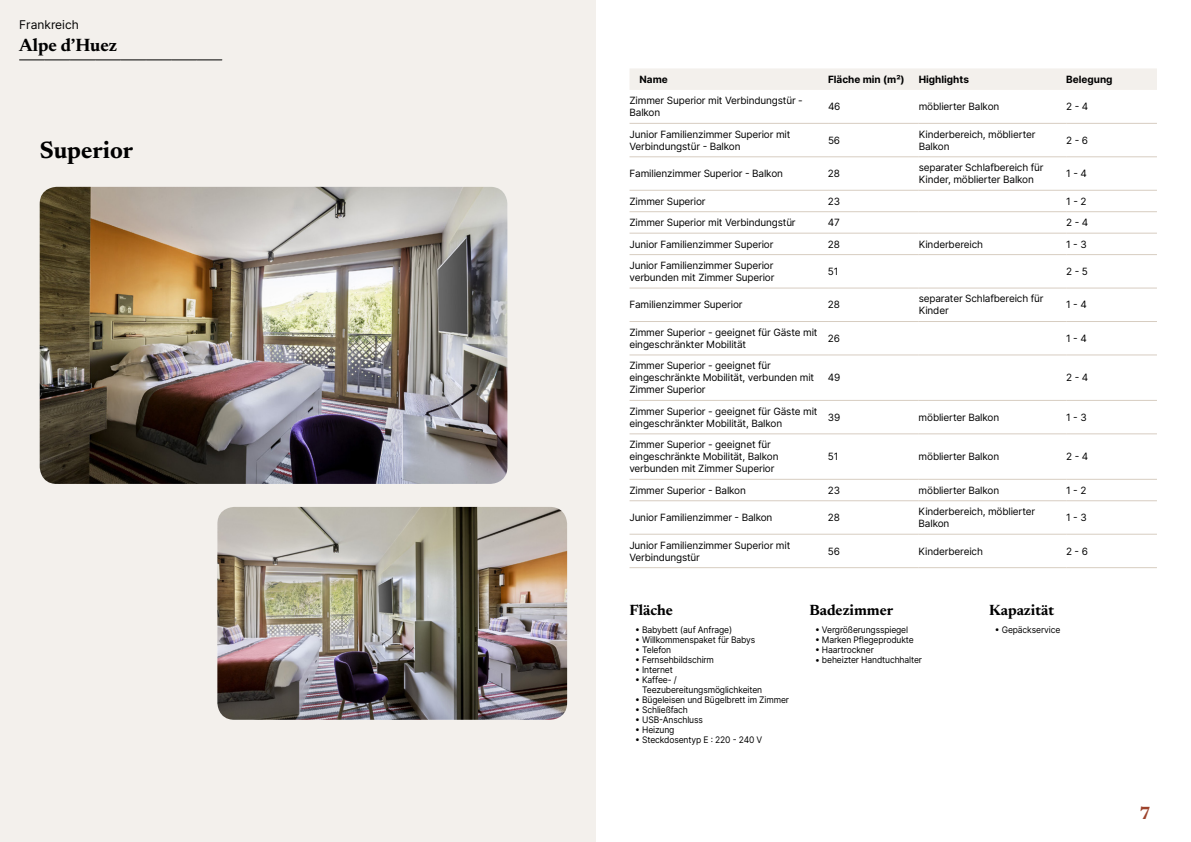
<style>
.page{position:relative;width:1191px;height:842px;background:#fff}
.page>*{position:absolute;margin:0;border:0;box-sizing:border-box;transform-origin:0 0}
.t1{font:700 24px "Newsreader 24 pt";color:#000}
.t2{font:700 18px "Newsreader 24 pt";color:#000}
.t3{font:700 18px "Newsreader 24 pt";color:#9d432c}
.t4{font:700 15px "Newsreader 24 pt";color:#000}
.t5{font:12px "Inter";color:#000}
.t6{font:10px/12px "Inter";letter-spacing:-.015em;color:#000}
.t7{font:700 10px "Inter";color:#000}
.t8{font:9px/10px "Inter";letter-spacing:-.015em;color:#000;scale:.95 1}
</style>
<div class="page">
<div style="left:0;top:0;width:595px;height:842px;background:#f3f0ec"></div>
<img style="left:40px;top:187px;width:467px;height:297px">
<img style="left:217px;top:507px;width:350px;height:213px">
<svg style="left:20px;top:60px;width:202px;height:1px"></svg>
<div style="left:630px;top:68px;width:527px;height:22px;background:#f3f0ec"></div>
<hr style="left:629px;top:123px;width:199px;height:1px;background:#d7cdc1">
<hr style="left:828px;top:123px;width:90px;height:1px;background:#d7cdc1">
<hr style="left:918px;top:123px;width:148px;height:1px;background:#d7cdc1">
<hr style="left:1066px;top:123px;width:91px;height:1px;background:#d7cdc1">
<hr style="left:629px;top:156px;width:199px;height:1px;background:#d7cdc1">
<hr style="left:828px;top:156px;width:90px;height:1px;background:#d7cdc1">
<hr style="left:918px;top:156px;width:148px;height:1px;background:#d7cdc1">
<hr style="left:1066px;top:156px;width:91px;height:1px;background:#d7cdc1">
<hr style="left:629px;top:190px;width:199px;height:1px;background:#d7cdc1">
<hr style="left:828px;top:190px;width:90px;height:1px;background:#d7cdc1">
<hr style="left:918px;top:190px;width:148px;height:1px;background:#d7cdc1">
<hr style="left:1066px;top:190px;width:91px;height:1px;background:#d7cdc1">
<hr style="left:629px;top:211px;width:199px;height:1px;background:#d7cdc1">
<hr style="left:828px;top:211px;width:90px;height:1px;background:#d7cdc1">
<hr style="left:918px;top:211px;width:148px;height:1px;background:#d7cdc1">
<hr style="left:1066px;top:211px;width:91px;height:1px;background:#d7cdc1">
<hr style="left:629px;top:233px;width:199px;height:1px;background:#d7cdc1">
<hr style="left:828px;top:233px;width:90px;height:1px;background:#d7cdc1">
<hr style="left:918px;top:233px;width:148px;height:1px;background:#d7cdc1">
<hr style="left:1066px;top:233px;width:91px;height:1px;background:#d7cdc1">
<hr style="left:629px;top:254px;width:199px;height:1px;background:#d7cdc1">
<hr style="left:828px;top:254px;width:90px;height:1px;background:#d7cdc1">
<hr style="left:918px;top:254px;width:148px;height:1px;background:#d7cdc1">
<hr style="left:1066px;top:254px;width:91px;height:1px;background:#d7cdc1">
<hr style="left:629px;top:288px;width:199px;height:1px;background:#d7cdc1">
<hr style="left:828px;top:288px;width:90px;height:1px;background:#d7cdc1">
<hr style="left:918px;top:288px;width:148px;height:1px;background:#d7cdc1">
<hr style="left:1066px;top:288px;width:91px;height:1px;background:#d7cdc1">
<hr style="left:629px;top:321px;width:199px;height:1px;background:#d7cdc1">
<hr style="left:828px;top:321px;width:90px;height:1px;background:#d7cdc1">
<hr style="left:918px;top:321px;width:148px;height:1px;background:#d7cdc1">
<hr style="left:1066px;top:321px;width:91px;height:1px;background:#d7cdc1">
<hr style="left:629px;top:354px;width:199px;height:1px;background:#d7cdc1">
<hr style="left:828px;top:354px;width:90px;height:1px;background:#d7cdc1">
<hr style="left:918px;top:354px;width:148px;height:1px;background:#d7cdc1">
<hr style="left:1066px;top:354px;width:91px;height:1px;background:#d7cdc1">
<hr style="left:629px;top:400px;width:199px;height:1px;background:#d7cdc1">
<hr style="left:828px;top:400px;width:90px;height:1px;background:#d7cdc1">
<hr style="left:918px;top:400px;width:148px;height:1px;background:#d7cdc1">
<hr style="left:1066px;top:400px;width:91px;height:1px;background:#d7cdc1">
<hr style="left:629px;top:433px;width:199px;height:1px;background:#d7cdc1">
<hr style="left:828px;top:433px;width:90px;height:1px;background:#d7cdc1">
<hr style="left:918px;top:433px;width:148px;height:1px;background:#d7cdc1">
<hr style="left:1066px;top:433px;width:91px;height:1px;background:#d7cdc1">
<hr style="left:629px;top:479px;width:199px;height:1px;background:#d7cdc1">
<hr style="left:828px;top:479px;width:90px;height:1px;background:#d7cdc1">
<hr style="left:918px;top:479px;width:148px;height:1px;background:#d7cdc1">
<hr style="left:1066px;top:479px;width:91px;height:1px;background:#d7cdc1">
<hr style="left:629px;top:500px;width:199px;height:1px;background:#d7cdc1">
<hr style="left:828px;top:500px;width:90px;height:1px;background:#d7cdc1">
<hr style="left:918px;top:500px;width:148px;height:1px;background:#d7cdc1">
<hr style="left:1066px;top:500px;width:91px;height:1px;background:#d7cdc1">
<hr style="left:629px;top:534px;width:199px;height:1px;background:#d7cdc1">
<hr style="left:828px;top:534px;width:90px;height:1px;background:#d7cdc1">
<hr style="left:918px;top:534px;width:148px;height:1px;background:#d7cdc1">
<hr style="left:1066px;top:534px;width:91px;height:1px;background:#d7cdc1">
<hr style="left:629px;top:567px;width:199px;height:1px;background:#d7cdc1">
<hr style="left:828px;top:567px;width:90px;height:1px;background:#d7cdc1">
<hr style="left:918px;top:567px;width:148px;height:1px;background:#d7cdc1">
<hr style="left:1066px;top:567px;width:91px;height:1px;background:#d7cdc1">
<p class="t5" style="left:19px;top:15px;width:61px">Frankreich</p>
<h2 class="t2" style="left:19px;top:32px;width:99px">Alpe d’Huez</h2>
<h1 class="t1" style="left:40px;top:133px;width:95px">Superior</h1>
<p class="t7" style="left:639px;top:72px;width:30px">Name</p>
<p class="t7" style="left:828px;top:72px;width:78px">Fläche min (m²)</p>
<p class="t7" style="left:918px;top:72px;width:52px">Highlights</p>
<p class="t7" style="left:1066px;top:72px;width:48px">Belegung</p>
<p class="t6" style="left:629px;top:94px;width:175px">Zimmer Superior mit Verbindungstür -<br>Balkon</p>
<p class="t6" style="left:828px;top:100px;width:14px">46</p>
<p class="t6" style="left:918px;top:100px;width:82px">möblierter Balkon</p>
<p class="t6" style="left:1066px;top:100px;width:24px">2 - 4</p>
<p class="t6" style="left:629px;top:128px;width:162px">Junior Familienzimmer Superior mit<br>Verbindungstür - Balkon</p>
<p class="t6" style="left:828px;top:134px;width:14px">56</p>
<p class="t6" style="left:918px;top:128px;width:118px">Kinderbereich, möblierter<br>Balkon</p>
<p class="t6" style="left:1066px;top:134px;width:23px">2 - 6</p>
<p class="t6" style="left:629px;top:167px;width:155px">Familienzimmer Superior - Balkon</p>
<p class="t6" style="left:828px;top:167px;width:14px">28</p>
<p class="t6" style="left:918px;top:161px;width:126px">separater Schlafbereich für<br>Kinder, möblierter Balkon</p>
<p class="t6" style="left:1066px;top:167px;width:22px">1 - 4</p>
<p class="t6" style="left:629px;top:195px;width:78px">Zimmer Superior</p>
<p class="t6" style="left:828px;top:195px;width:14px">23</p>
<p class="t6" style="left:1066px;top:195px;width:22px">1 - 2</p>
<p class="t6" style="left:629px;top:216px;width:168px">Zimmer Superior mit Verbindungstür</p>
<p class="t6" style="left:828px;top:216px;width:13px">47</p>
<p class="t6" style="left:1066px;top:216px;width:24px">2 - 4</p>
<p class="t6" style="left:629px;top:238px;width:145px">Junior Familienzimmer Superior</p>
<p class="t6" style="left:828px;top:238px;width:14px">28</p>
<p class="t6" style="left:918px;top:238px;width:66px">Kinderbereich</p>
<p class="t6" style="left:1066px;top:238px;width:22px">1 - 3</p>
<p class="t6" style="left:629px;top:259px;width:147px">Junior Familienzimmer Superior verbunden mit Zimmer Superior</p>
<p class="t6" style="left:828px;top:265px;width:12px">51</p>
<p class="t6" style="left:1066px;top:265px;width:23px">2 - 5</p>
<p class="t6" style="left:629px;top:299px;width:115px">Familienzimmer Superior</p>
<p class="t6" style="left:828px;top:299px;width:14px">28</p>
<p class="t6" style="left:918px;top:293px;width:126px">separater Schlafbereich für<br>Kinder</p>
<p class="t6" style="left:1066px;top:299px;width:22px">1 - 4</p>
<p class="t6" style="left:629px;top:326px;width:190px">Zimmer Superior - geeignet für Gäste mit eingeschränkter Mobilität</p>
<p class="t6" style="left:828px;top:332px;width:14px">26</p>
<p class="t6" style="left:1066px;top:332px;width:22px">1 - 4</p>
<p class="t6" style="left:629px;top:359px;width:186px">Zimmer Superior - geeignet für eingeschränkte Mobilität, verbunden mit<br>Zimmer Superior</p>
<p class="t6" style="left:828px;top:371px;width:14px">49</p>
<p class="t6" style="left:1066px;top:371px;width:24px">2 - 4</p>
<p class="t6" style="left:629px;top:405px;width:190px">Zimmer Superior - geeignet für Gäste mit eingeschränkter Mobilität, Balkon</p>
<p class="t6" style="left:828px;top:411px;width:14px">39</p>
<p class="t6" style="left:918px;top:411px;width:82px">möblierter Balkon</p>
<p class="t6" style="left:1066px;top:411px;width:22px">1 - 3</p>
<p class="t6" style="left:629px;top:438px;width:151px">Zimmer Superior - geeignet für eingeschränkte Mobilität, Balkon verbunden mit Zimmer Superior</p>
<p class="t6" style="left:828px;top:450px;width:12px">51</p>
<p class="t6" style="left:918px;top:450px;width:82px">möblierter Balkon</p>
<p class="t6" style="left:1066px;top:450px;width:24px">2 - 4</p>
<p class="t6" style="left:629px;top:484px;width:118px">Zimmer Superior - Balkon</p>
<p class="t6" style="left:828px;top:484px;width:14px">23</p>
<p class="t6" style="left:918px;top:484px;width:82px">möblierter Balkon</p>
<p class="t6" style="left:1066px;top:484px;width:22px">1 - 2</p>
<p class="t6" style="left:629px;top:511px;width:145px">Junior Familienzimmer - Balkon</p>
<p class="t6" style="left:828px;top:511px;width:14px">28</p>
<p class="t6" style="left:918px;top:505px;width:118px">Kinderbereich, möblierter<br>Balkon</p>
<p class="t6" style="left:1066px;top:511px;width:22px">1 - 3</p>
<p class="t6" style="left:629px;top:539px;width:162px">Junior Familienzimmer Superior mit<br>Verbindungstür</p>
<p class="t6" style="left:828px;top:545px;width:14px">56</p>
<p class="t6" style="left:918px;top:545px;width:66px">Kinderbereich</p>
<p class="t6" style="left:1066px;top:545px;width:23px">2 - 6</p>
<h3 class="t4" style="left:629px;top:599px;width:45px">Fläche</h3>
<p class="t8" style="left:635px;top:624px;width:104px">• Babybett (auf Anfrage)</p>
<p class="t8" style="left:635px;top:634px;width:128px">• Willkommenspaket für Babys</p>
<p class="t8" style="left:635px;top:644px;width:39px">• Telefon</p>
<p class="t8" style="left:635px;top:654px;width:84px">• Fernsehbildschirm</p>
<p class="t8" style="left:635px;top:664px;width:41px">• Internet</p>
<p class="t8" style="left:642px;top:674px;width:128px;text-indent:-7px">• Kaffee- /<br>Teezubereitungsmöglichkeiten</p>
<p class="t8" style="left:635px;top:694px;width:163px">• Bügeleisen und Bügelbrett im Zimmer</p>
<p class="t8" style="left:635px;top:704px;width:57px">• Schließfach</p>
<p class="t8" style="left:635px;top:714px;width:73px">• USB-Anschluss</p>
<p class="t8" style="left:635px;top:724px;width:43px">• Heizung</p>
<p class="t8" style="left:635px;top:734px;width:135px">• Steckdosentyp E : 220 - 240 V</p>
<h3 class="t4" style="left:809px;top:599px;width:86px">Badezimmer</h3>
<p class="t8" style="left:815px;top:624px;width:100px">• Vergrößerungsspiegel</p>
<p class="t8" style="left:815px;top:634px;width:106px">• Marken Pflegeprodukte</p>
<p class="t8" style="left:815px;top:644px;width:63px">• Haartrockner</p>
<p class="t8" style="left:815px;top:654px;width:114px">• beheizter Handtuchhalter</p>
<h3 class="t4" style="left:989px;top:599px;width:66px">Kapazität</h3>
<p class="t8" style="left:994px;top:624px;width:70px">• Gepäckservice</p>
<h2 class="t3" style="left:1139px;top:800px;width:13px">7</h2>
</div>
